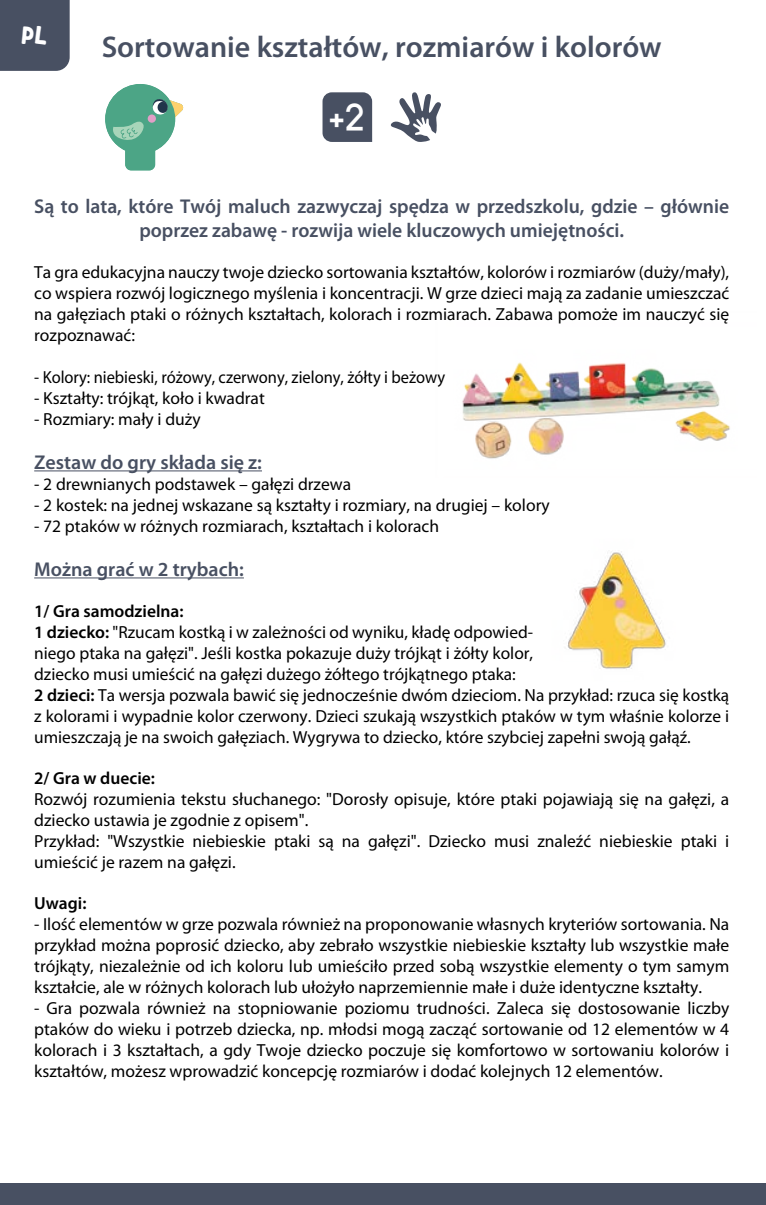
<style>
.page{position:relative;width:766px;height:1205px;background:#fff}
.page>*{position:absolute;margin:0;border:0;box-sizing:border-box;transform-origin:0 0}
.t1{font:700 38.25px "Louis George Cafe";color:#fff}
.t2{font:600 30px "Myriad Pro";color:#485062}
.t3{font:25px "Tykewriter Bold Bobbing mod";color:#fff}
.t4{font:600 20px/24px "Myriad Pro";color:#485062;text-align:center}
.t5{font:17.5px/21px "Myriad Pro";color:#000;text-align:justify}
.t6{font:17.5px "Myriad Pro";color:#000;scale:.94 1}
.t7{font:600 17.5px "Myriad Pro";color:#000}
.s1{font-weight:600}
</style>
<div class="page">
<div style="left:0;top:1183px;width:765px;height:22px;background:#485062"></div>
<div style="left:0;top:0;width:70px;height:71px;background:#485062"></div>
<hr style="left:34px;top:470px;width:228px;height:1px;background:#485062">
<hr style="left:34px;top:577px;width:210px;height:1px;background:#485062">
<div style="left:322px;top:92px;width:50px;height:50px;background:#485062"></div>
<svg style="left:390px;top:92px;width:51px;height:50px"></svg>
<svg style="left:105px;top:84px;width:79px;height:86px"></svg>
<svg style="left:157px;top:101px;width:11px;height:12px"></svg>
<img style="left:567px;top:551px;width:99px;height:119px">
<img style="left:462px;top:362px;width:268px;height:97px">
<p class="t3" style="left:21px;top:23px;width:27px">PL</p>
<p class="t2" style="left:102px;top:28px;width:561px">Sortowanie kształtów, rozmiarów i kolorów</p>
<p class="t1" style="left:329px;top:92px;width:37px">+2</p>
<p class="t4" style="left:34px;top:194px;width:696px">Są to lata, które Twój maluch zazwyczaj spędza w przedszkolu, gdzie – głównie poprzez zabawę - rozwija wiele kluczowych umiejętności.</p>
<p class="t5" style="left:34px;top:261px;width:696px">Ta gra edukacyjna nauczy twoje dziecko sortowania kształtów, kolorów i rozmiarów (duży/mały), co wspiera rozwój logicznego myślenia i koncentracji. W grze dzieci mają za zadanie umieszczać na gałęziach ptaki o różnych kształtach, kolorach i rozmiarach. Zabawa pomoże im nauczyć się rozpoznawać:</p>
<p class="t6" style="left:34px;top:366px;width:438px">- Kolory: niebieski, różowy, czerwony, zielony, żółty i beżowy</p>
<p class="t5" style="left:34px;top:387px;width:232px">- Kształty: trójkąt, koło i kwadrat</p>
<p class="t5" style="left:34px;top:408px;width:168px">- Rozmiary: mały i duży</p>
<p class="t4" style="left:34px;top:450px;width:229px">Zestaw do gry składa się z:</p>
<p class="t5" style="left:34px;top:473px;width:318px">- 2 drewnianych podstawek – gałęzi drzewa</p>
<p class="t5" style="left:34px;top:494px;width:517px">- 2 kostek: na jednej wskazane są kształty i rozmiary, na drugiej – kolory</p>
<p class="t5" style="left:34px;top:515px;width:406px">- 72 ptaków w różnych rozmiarach, kształtach i kolorach</p>
<p class="t4" style="left:34px;top:557px;width:211px">Można grać w 2 trybach:</p>
<p class="t5" style="left:34px;top:600px;width:696px;text-align:left"><span class="s1">1/ Gra samodzielna:<br>1 dziecko:</span> "Rzucam kostką i w zależności od wyniku, kładę odpowied-<br>niego ptaka na gałęzi". Jeśli kostka pokazuje duży trójkąt i żółty kolor,<br>dziecko musi umieścić na gałęzi dużego żółtego trójkątnego ptaka:<br><span class="s1">2 dzieci:</span> Ta wersja pozwala bawić się jednocześnie dwóm dzieciom. Na przykład: rzuca się kostką z kolorami i wypadnie kolor czerwony. Dzieci szukają wszystkich ptaków w tym właśnie kolorze i umieszczają je na swoich gałęziach. Wygrywa to dziecko, które szybciej zapełni swoją gałąź.</p>
<p class="t5" style="left:34px;top:767px;width:696px;text-align:left"><span class="s1">2/ Gra w duecie:<br></span>Rozwój rozumienia tekstu słuchanego: "Dorosły opisuje, które ptaki pojawiają się na gałęzi, a dziecko ustawia je zgodnie z opisem".<br>Przykład: "Wszystkie niebieskie ptaki są na gałęzi". Dziecko musi znaleźć niebieskie ptaki i umieścić je razem na gałęzi.</p>
<p class="t7" style="left:34px;top:892px;width:54px">Uwagi:</p>
<p class="t5" style="left:34px;top:913px;width:696px">- Ilość elementów w grze pozwala również na proponowanie własnych kryteriów sortowania. Na przykład można poprosić dziecko, aby zebrało wszystkie niebieskie kształty lub wszystkie małe trójkąty, niezależnie od ich koloru lub umieściło przed sobą wszystkie elementy o tym samym kształcie, ale w różnych kolorach lub ułożyło naprzemiennie małe i duże identyczne kształty.</p>
<p class="t5" style="left:34px;top:997px;width:696px">- Gra pozwala również na stopniowanie poziomu trudności. Zaleca się dostosowanie liczby ptaków do wieku i potrzeb dziecka, np. młodsi mogą zacząć sortowanie od 12 elementów w 4 kolorach i 3 kształtach, a gdy Twoje dziecko poczuje się komfortowo w sortowaniu kolorów i kształtów, możesz wprowadzić koncepcję rozmiarów i dodać kolejnych 12 elementów.</p>
</div>
